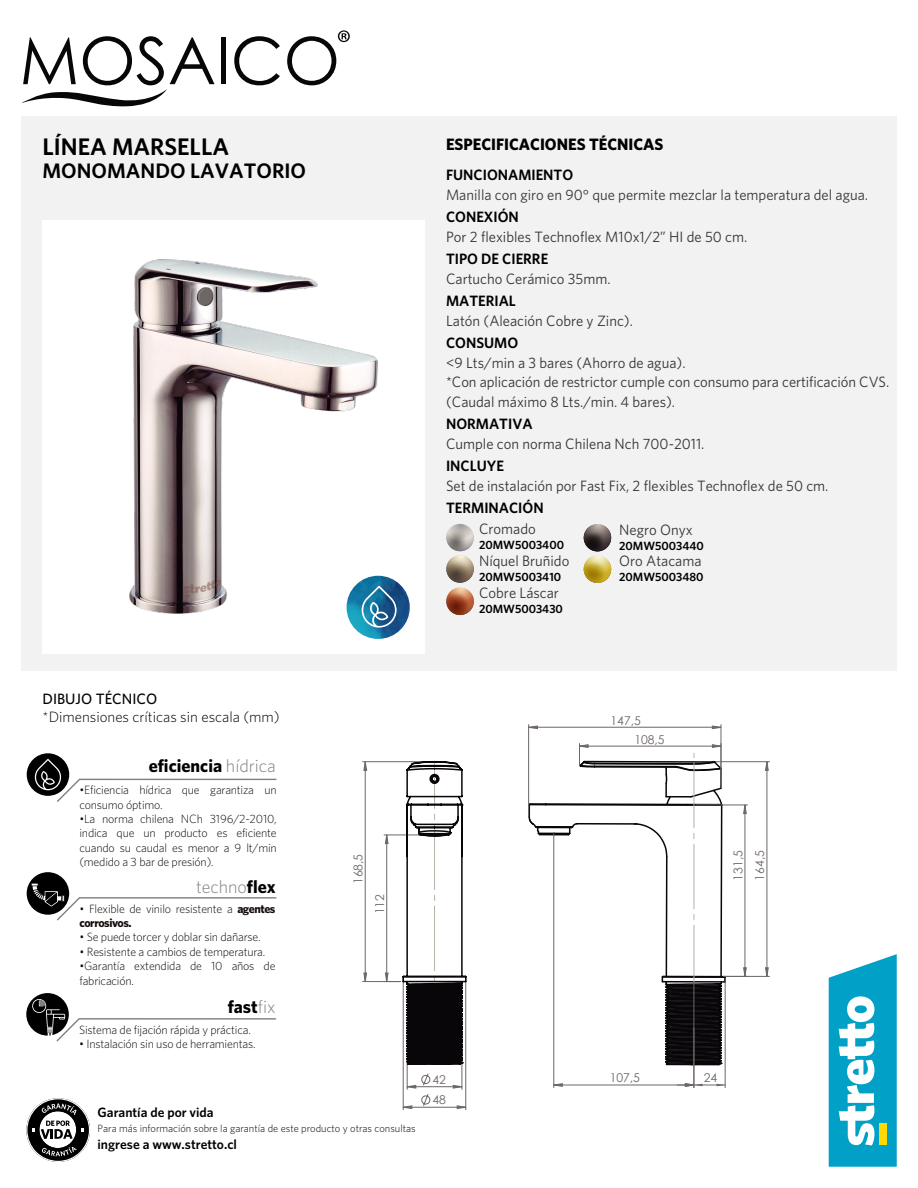
<style>
.page{position:relative;width:918px;height:1188px;background:#fff}
.page>*{position:absolute;margin:0;border:0;box-sizing:border-box;transform-origin:0 0}
.t1{font:600 24px "Whitney";color:#000}
.t2{font:600 21px "Whitney";color:#000}
.t3{font:700 18px "Whitney";color:#000}
.t4{font:300 18px "Whitney";color:#808080}
.t5{font:700 16.5px "Whitney";color:#000}
.t6{font:15px/19.5px "Whitney";color:#333}
.t7{font:15px "Whitney";color:#333}
.t8{font:15px "Whitney Semibold SC";color:#000}
.t9{font:600 15px "Whitney";color:#000}
.t10{font:300 15px "Whitney";color:#000}
.t11{font:500 15px "Whitney";color:#000}
.t12{font:600 13.5px "Whitney";color:#000}
.t13{font:12.15px/20.5px "Century Gothic";color:#6d6765}
.t14{font:300 12px/14.4px "Whitney";letter-spacing:-.015em;color:#120b0a}
.t15{font:600 12px "Whitney";color:#000}
.t16{font:300 10.5px "Whitney";color:#000}
.s1{font-weight:300;color:#808080}
.s2{font-weight:700;color:#000}
.s3{font-weight:700}
</style>
<div class="page">
<div style="left:21px;top:117px;width:876px;height:554px;background:#f2f2f2"></div>
<div style="left:42px;top:220px;width:383px;height:434px;background:#fff"></div>
<svg style="left:26px;top:1098px;width:64px;height:64px"></svg>
<svg style="left:22px;top:36px;width:193px;height:71px"></svg>
<div style="left:221px;top:37px;width:5px;height:47px;background:#090609"></div>
<svg style="left:234px;top:36px;width:46px;height:49px"></svg>
<svg style="left:287px;top:30px;width:63px;height:55px"></svg>
<svg style="left:829px;top:954px;width:68px;height:213px"></svg>
<img style="left:129px;top:259px;width:276px;height:373px">
<hr style="left:365px;top:762px;width:1px;height:220px;background:#6d6765">
<hr style="left:363px;top:981px;width:38px;height:1px;background:#6d6765">
<hr style="left:363px;top:761px;width:69px;height:1px;background:#6d6765">
<hr style="left:407px;top:1021px;width:1px;height:68px;background:#6d6765">
<hr style="left:462px;top:1021px;width:1px;height:68px;background:#6d6765">
<hr style="left:403px;top:976px;width:1px;height:134px;background:#6d6765">
<hr style="left:466px;top:976px;width:1px;height:134px;background:#6d6765">
<svg style="left:363px;top:973px;width:4px;height:8px"></svg>
<svg style="left:363px;top:761px;width:4px;height:10px"></svg>
<svg style="left:403px;top:1073px;width:63px;height:36px"></svg>
<svg style="left:384px;top:761px;width:83px;height:305px"></svg>
<hr style="left:554px;top:834px;width:1px;height:254px;background:#6d6765">
<hr style="left:725px;top:982px;width:1px;height:106px;background:#6d6765">
<hr style="left:694px;top:982px;width:1px;height:106px;background:#6d6765">
<hr style="left:528px;top:725px;width:1px;height:91px;background:#6d6765">
<hr style="left:721px;top:725px;width:1px;height:59px;background:#6d6765">
<hr style="left:724px;top:976px;width:46px;height:1px;background:#6d6765">
<hr style="left:716px;top:761px;width:53px;height:1px;background:#6d6765">
<svg style="left:553px;top:1083px;width:172px;height:4px"></svg>
<svg style="left:528px;top:726px;width:193px;height:3px"></svg>
<svg style="left:765px;top:761px;width:4px;height:216px"></svg>
<svg style="left:528px;top:743px;width:220px;height:324px"></svg>
<svg style="left:27px;top:753px;width:250px;height:49px"></svg>
<svg style="left:27px;top:872px;width:250px;height:49px"></svg>
<svg style="left:26px;top:993px;width:250px;height:49px"></svg>
<svg style="left:446px;top:524px;width:28px;height:91px"></svg>
<svg style="left:584px;top:524px;width:27px;height:55px"></svg>
<svg style="left:584px;top:560px;width:23px;height:23px"></svg>
<img style="left:347px;top:576px;width:63px;height:63px;border-radius:32px">
<svg style="left:362px;top:586px;width:35px;height:42px"></svg>
<h1 class="t1" style="left:43px;top:133px;width:188px">LÍNEA MARSELLA</h1>
<h2 class="t2" style="left:43px;top:158px;width:265px">MONOMANDO LAVATORIO</h2>
<h3 class="t5" style="left:446px;top:134px;width:219px">ESPECIFICACIONES TÉCNICAS</h3>
<p class="t9" style="left:446px;top:166px;width:129px">FUNCIONAMIENTO</p>
<p class="t7" style="left:446px;top:185px;width:424px">Manilla con giro en 90° que permite mezclar la temperatura del agua.</p>
<p class="t9" style="left:446px;top:208px;width:74px">CONEXIÓN</p>
<p class="t6" style="left:446px;top:226px;width:303px">Por 2 flexibles Technoflex M10x1/2” HI de 50 cm.</p>
<p class="t9" style="left:446px;top:250px;width:104px">TIPO DE CIERRE</p>
<p class="t6" style="left:446px;top:268px;width:166px">Cartucho Cerámico 35mm.</p>
<p class="t8" style="left:446px;top:292px;width:71px">MATERIAL</p>
<p class="t6" style="left:446px;top:310px;width:188px">Latón (Aleación Cobre y Zinc).</p>
<p class="t8" style="left:446px;top:334px;width:74px">CONSUMO</p>
<p class="t6" style="left:446px;top:352px;width:445px">&lt;9 Lts/min a 3 bares (Ahorro de agua).<br>*Con aplicación de restrictor cumple con consumo para certificación CVS. (Caudal máximo 8 Lts./min. 4 bares).</p>
<p class="t8" style="left:446px;top:415px;width:88px">NORMATIVA</p>
<p class="t6" style="left:446px;top:433px;width:260px">Cumple con norma Chilena Nch 700-2011.</p>
<p class="t8" style="left:446px;top:457px;width:59px">INCLUYE</p>
<p class="t6" style="left:446px;top:475px;width:384px">Set de instalación por Fast Fix, 2 flexibles Technoflex de 50 cm.</p>
<p class="t8" style="left:446px;top:499px;width:99px">TERMINACIÓN</p>
<p class="t6" style="left:479px;top:519px;width:58px">Cromado</p>
<p class="t15" style="left:479px;top:538px;width:86px">20MW5003400</p>
<p class="t6" style="left:479px;top:551px;width:92px">Níquel Bruñido</p>
<p class="t15" style="left:479px;top:570px;width:84px">20MW5003410</p>
<p class="t6" style="left:479px;top:583px;width:81px">Cobre Láscar</p>
<p class="t15" style="left:479px;top:602px;width:85px">20MW5003430</p>
<p class="t6" style="left:619px;top:519px;width:75px">Negro Onyx</p>
<p class="t15" style="left:619px;top:538px;width:86px">20MW5003440</p>
<p class="t6" style="left:619px;top:551px;width:84px">Oro Atacama</p>
<p class="t15" style="left:619px;top:570px;width:86px">20MW5003480</p>
<p class="t11" style="left:43px;top:690px;width:116px">DIBUJO TÉCNICO</p>
<p class="t10" style="left:43px;top:708px;width:239px">*Dimensiones críticas sin escala (mm)</p>
<h3 class="t3" style="left:149px;top:755px;width:129px">eficiencia <span class="s1">hídrica</span></h3>
<p class="t14" style="left:79px;top:783px;width:199px">•Eficiencia hídrica que garantiza un consumo óptimo.</p>
<p class="t14" style="left:79px;top:811px;width:199px;text-align:justify">•La norma chilena NCh 3196/2-2010, indica que un producto es eficiente cuando su caudal es menor a 9 lt/min (medido a 3 bar de presión).</p>
<h3 class="t4" style="left:196px;top:877px;width:81px">techno<span class="s2">flex</span></h3>
<p class="t14" style="left:79px;top:901px;width:198px">• Flexible de vinilo resistente a <span class="s3">agentes corrosivos.</span></p>
<p class="t14" style="left:79px;top:930px;width:183px">• Se puede torcer y doblar sin dañarse.</p>
<p class="t14" style="left:79px;top:944px;width:187px">• Resistente a cambios de temperatura.</p>
<p class="t14" style="left:79px;top:959px;width:198px">•Garantía extendida de 10 años de fabricación.</p>
<h3 class="t3" style="left:228px;top:996px;width:49px">fast<span class="s1">fix</span></h3>
<p class="t14" style="left:79px;top:1022px;width:173px">Sistema de fijación rápida y práctica.</p>
<p class="t14" style="left:79px;top:1037px;width:178px">• Instalación sin uso de herramientas.</p>
<p class="t13" style="left:348px;top:884px;width:32px;rotate:-90deg">168,5</p>
<p class="t13" style="left:369px;top:914px;width:22px;rotate:-90deg">112</p>
<p class="t12" style="left:98px;top:1105px;width:118px">Garantía de por vida</p>
<p class="t16" style="left:98px;top:1123px;width:320px">Para más información sobre la garantía de este producto y otras consultas</p>
<p class="t12" style="left:98px;top:1136px;width:141px">ingrese a www.stretto.cl</p>
<p class="t13" style="left:433px;top:1069px;width:15px">42<br>48</p>
<p class="t13" style="left:611px;top:710px;width:32px">147,5</p>
<p class="t13" style="left:634px;top:729px;width:32px">108,5</p>
<p class="t13" style="left:727px;top:881px;width:32px;line-height:21.9px;rotate:-90deg">131,5<br>164,5</p>
<p class="t13" style="left:610px;top:1067px;width:32px">107,5</p>
<p class="t13" style="left:704px;top:1067px;width:15px">24</p>
</div>
